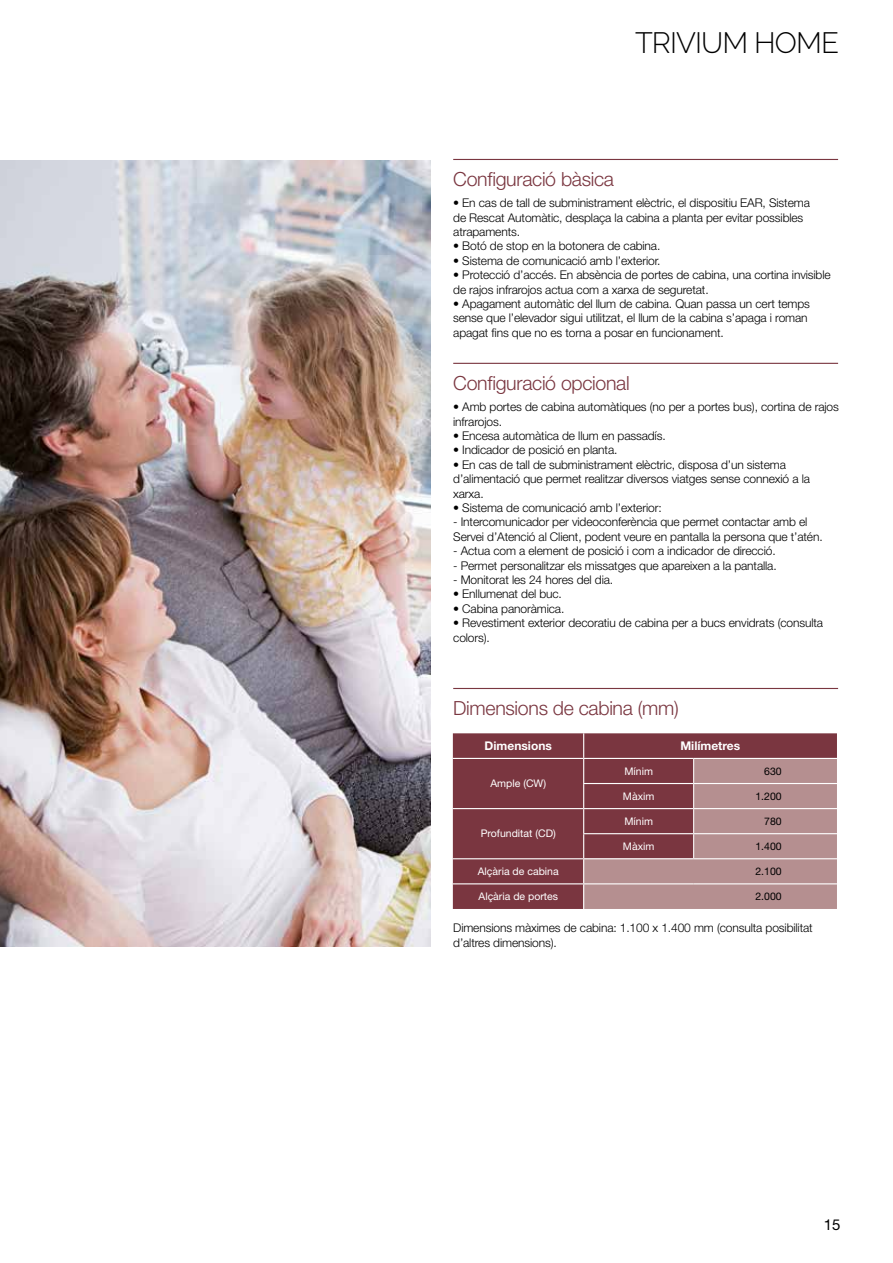
<style>
.page{position:relative;width:893px;height:1263px;background:#fff}
.page>*{position:absolute;margin:0;border:0;box-sizing:border-box;transform-origin:0 0}
.t1{font:300 29.4px "Raleway";letter-spacing:-.03em;color:#000}
.t2{font:300 19.5px "Helvetica Neue LT Std";letter-spacing:-.015em;color:#7a3640}
.t3{font:15px "Helvetica Neue LT Std";color:#000}
.t4{font:300 12px/14.4px "Helvetica Neue LT Std";letter-spacing:-.01em;color:#000}
.t5{font:700 12px "Helvetica Neue LT Std";color:#fff}
.t6{font:10.5px "Helvetica Neue LT Std";color:#fff}
.t7{font:10.5px "Helvetica Neue LT Std";color:#000}
</style>
<div class="page">
<img style="left:0;top:160px;width:431px;height:787px">
<div style="left:453px;top:733px;width:130px;height:176px;background:#7a3640"></div>
<hr style="left:453px;top:758px;width:131px;height:1px;background:#fff">
<hr style="left:453px;top:808px;width:131px;height:1px;background:#fff">
<hr style="left:453px;top:858px;width:131px;height:1px;background:#fff">
<hr style="left:453px;top:883px;width:131px;height:1px;background:#fff">
<svg style="left:583px;top:733px;width:254px;height:176px;background:#a27377"></svg>
<hr style="left:453px;top:159px;width:385px;height:1px;background:#7a3640">
<hr style="left:453px;top:363px;width:385px;height:1px;background:#7a3640">
<hr style="left:453px;top:688px;width:385px;height:1px;background:#7a3640">
<h1 class="t1" style="left:635px;top:25px;width:205px">TRIVIUM HOME</h1>
<h2 class="t2" style="left:453px;top:167px;width:162px">Configuració bàsica</h2>
<p class="t4" style="left:453px;top:196px;width:358px">• En cas de tall de subministrament elèctric, el dispositiu EAR, Sistema de Rescat Automàtic, desplaça la cabina a planta per evitar possibles atrapaments.</p>
<p class="t4" style="left:453px;top:239px;width:209px">• Botó de stop en la botonera de cabina.</p>
<p class="t4" style="left:453px;top:253px;width:209px">• Sistema de comunicació amb l’exterior.</p>
<p class="t4" style="left:453px;top:268px;width:379px">• Protecció d’accés. En absència de portes de cabina, una cortina invisible de rajos infrarojos actua com a xarxa de seguretat.</p>
<p class="t4" style="left:453px;top:296px;width:358px">• Apagament automàtic del llum de cabina. Quan passa un cert temps sense que l’elevador sigui utilitzat, el llum de la cabina s’apaga i roman apagat fins que no es torna a posar en funcionament.</p>
<h2 class="t2" style="left:453px;top:371px;width:178px">Configuració opcional</h2>
<p class="t4" style="left:453px;top:399px;width:387px">• Amb portes de cabina automàtiques (no per a portes bus), cortina de rajos infrarojos.</p>
<p class="t4" style="left:453px;top:428px;width:214px">• Encesa automàtica de llum en passadís.</p>
<p class="t4" style="left:453px;top:443px;width:166px">• Indicador de posició en planta.</p>
<p class="t4" style="left:453px;top:457px;width:358px">• En cas de tall de subministrament elèctric, disposa d’un sistema d’alimentació que permet realitzar diversos viatges sense connexió a la xarxa.</p>
<p class="t4" style="left:453px;top:500px;width:210px">• Sistema de comunicació amb l’exterior:</p>
<p class="t4" style="left:453px;top:515px;width:371px">- Intercomunicador per videoconferència que permet contactar amb el<br>Servei d’Atenció al Client, podent veure en pantalla la persona que t’atén.</p>
<p class="t4" style="left:453px;top:543px;width:324px">- Actua com a element de posició i com a indicador de direcció.</p>
<p class="t4" style="left:453px;top:558px;width:325px">- Permet personalitzar els missatges que apareixen a la pantalla.</p>
<p class="t4" style="left:453px;top:572px;width:161px">- Monitorat les 24 hores del dia.</p>
<p class="t4" style="left:453px;top:587px;width:110px">• Enllumenat del buc.</p>
<p class="t4" style="left:453px;top:601px;width:113px">• Cabina panoràmica.</p>
<p class="t4" style="left:453px;top:615px;width:371px">• Revestiment exterior decoratiu de cabina per a bucs envidrats (consulta colors).</p>
<h2 class="t2" style="left:453px;top:696px;width:227px">Dimensions de cabina (mm)</h2>
<p class="t5" style="left:485px;top:738px;width:69px">Dimensions</p>
<p class="t5" style="left:680px;top:738px;width:61px">Milímetres</p>
<p class="t6" style="left:490px;top:777px;width:57px">Ample (CW)</p>
<p class="t6" style="left:624px;top:765px;width:30px">Mínim</p>
<p class="t7" style="left:764px;top:765px;width:19px">630</p>
<p class="t6" style="left:623px;top:790px;width:33px">Màxim</p>
<p class="t7" style="left:755px;top:790px;width:28px">1.200</p>
<p class="t6" style="left:481px;top:827px;width:77px">Profunditat (CD)</p>
<p class="t6" style="left:624px;top:815px;width:30px">Mínim</p>
<p class="t7" style="left:764px;top:815px;width:19px">780</p>
<p class="t6" style="left:623px;top:840px;width:33px">Màxim</p>
<p class="t7" style="left:755px;top:840px;width:28px">1.400</p>
<p class="t6" style="left:478px;top:865px;width:82px">Alçària de cabina</p>
<p class="t7" style="left:755px;top:865px;width:28px">2.100</p>
<p class="t6" style="left:478px;top:890px;width:81px">Alçària de portes</p>
<p class="t7" style="left:755px;top:890px;width:28px">2.000</p>
<p class="t4" style="left:453px;top:921px;width:361px">Dimensions màximes de cabina: 1.100 x 1.400 mm (consulta posibilitat d’altres dimensions).</p>
<p class="t3" style="left:824px;top:1216px;width:18px">15</p>
</div>
